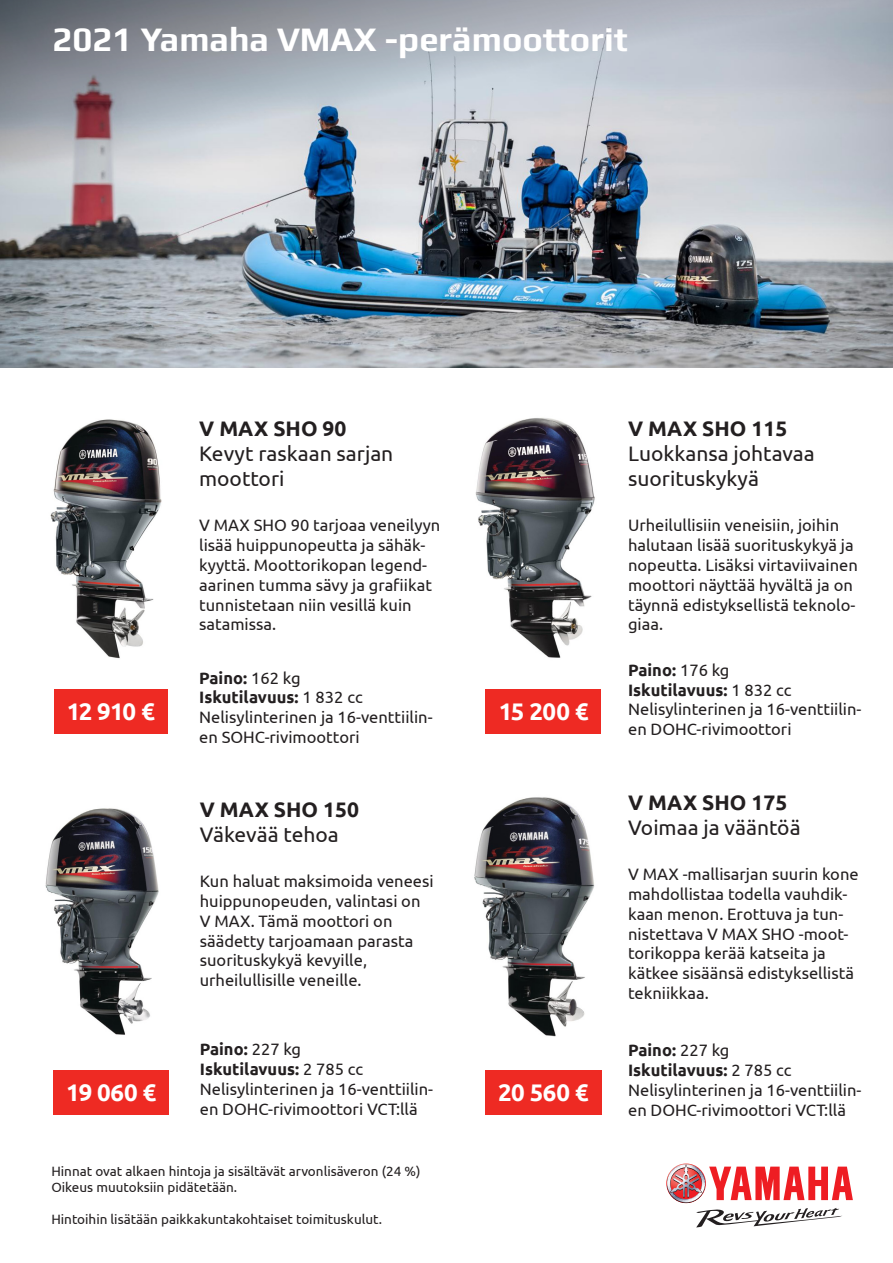
<style>
.page{position:relative;width:893px;height:1263px;background:#fff}
.page>*{position:absolute;margin:0;border:0;box-sizing:border-box;transform-origin:0 0}
.Otsikko{font:700 34.5px "Play";color:#fff}
.Product_Offer_price{font:700 24px "Ubuntu";letter-spacing:-.02em;color:#fff}
.t1{font:21px/25.2px "Ubuntu";color:#231f20}
.t2{font:700 21px "Ubuntu";color:#231f20}
.t3{font:16.5px/19.8px "Ubuntu";color:#231f20}
.t4{font:700 16.5px "Ubuntu";color:#231f20}
.toimituskulut{font:13.5px "Ubuntu";color:#231f20}
.s1{font-weight:400}
</style>
<div class="page">
<img style="left:0;top:229px;width:893px;height:139px">
<svg style="left:666px;top:1163px;width:40px;height:40px"></svg>
<svg style="left:667px;top:1164px;width:186px;height:63px"></svg>
<svg style="left:0;top:0;width:893px;height:229px;background:#abb1ba"></svg>
<img style="left:50px;top:419px;width:112px;height:240px">
<div style="left:54px;top:689px;width:113px;height:44px;background:#ee2a23"></div>
<img style="left:475px;top:418px;width:120px;height:240px">
<div style="left:486px;top:689px;width:115px;height:44px;background:#ee2a23"></div>
<img style="left:45px;top:808px;width:114px;height:227px">
<div style="left:53px;top:1070px;width:116px;height:44px;background:#ee2a23"></div>
<img style="left:474px;top:797px;width:121px;height:240px">
<div style="left:485px;top:1070px;width:116px;height:44px;background:#ee2a23"></div>
<p class="Otsikko" style="left:52px;top:18px;width:577px">2021 Yamaha VMAX -perämoottorit</p>
<p class="Product_Offer_price" style="left:67px;top:697px;width:89px">12 910 €</p>
<p class="Product_Offer_price" style="left:66px;top:1078px;width:91px">19 060 €</p>
<p class="t2" style="left:199px;top:416px;width:149px">V MAX SHO 90</p>
<p class="t1" style="left:199px;top:440px;width:196px">Kevyt raskaan sarjan moottori</p>
<p class="t3" style="left:199px;top:515px;width:243px">V MAX SHO 90 tarjoaa veneilyyn lisää huippunopeutta ja sähäk&shy;kyyttä. Moottorikopan legend&shy;aarinen tumma sävy ja grafiikat tunnistetaan niin vesillä kuin satamissa.</p>
<p class="t4" style="left:199px;top:668px;width:103px">Paino: <span class="s1">162 kg</span></p>
<p class="t4" style="left:199px;top:687px;width:165px">Iskutilavuus: <span class="s1">1 832 cc</span></p>
<p class="t3" style="left:199px;top:707px;width:235px">Nelisylinterinen ja 16-venttiilin&shy;en SOHC-rivimoottori</p>
<p class="t2" style="left:200px;top:797px;width:161px">V MAX SHO 150</p>
<p class="t1" style="left:200px;top:821px;width:140px">Väkevää tehoa</p>
<p class="t3" style="left:200px;top:871px;width:235px">Kun haluat maksimoida veneesi huippunopeuden, valintasi on<br>V MAX. Tämä moottori on säädetty tarjoamaan parasta suorituskykyä kevyille, urheilullisille veneille.</p>
<p class="t4" style="left:200px;top:1039px;width:103px">Paino: <span class="s1">227 kg</span></p>
<p class="t4" style="left:200px;top:1059px;width:165px">Iskutilavuus: <span class="s1">2 785 cc</span></p>
<p class="t3" style="left:200px;top:1079px;width:235px">Nelisylinterinen ja 16-venttiilin&shy;en DOHC-rivimoottori VCT:llä</p>
<p class="toimituskulut" style="left:51px;top:1163px;width:371px">Hinnat ovat alkaen hintoja ja sisältävät arvonlisäveron (24 %)</p>
<p class="toimituskulut" style="left:51px;top:1179px;width:187px">Oikeus muutoksiin pidätetään.</p>
<p class="toimituskulut" style="left:51px;top:1211px;width:332px">Hintoihin lisätään paikkakuntakohtaiset toimituskulut.</p>
<p class="Product_Offer_price" style="left:499px;top:697px;width:91px">15 200 €</p>
<p class="Product_Offer_price" style="left:498px;top:1078px;width:92px">20 560 €</p>
<p class="t2" style="left:628px;top:416px;width:161px">V MAX SHO 115</p>
<p class="t1" style="left:628px;top:440px;width:188px">Luokkansa johtavaa suorituskykyä</p>
<p class="t3" style="left:628px;top:515px;width:231px">Urheilullisiin veneisiin, joihin halutaan lisää suorituskykyä ja nopeutta. Lisäksi virtaviivainen moottori näyttää hyvältä ja on täynnä edistyksellistä teknolo&shy;giaa.</p>
<p class="t4" style="left:628px;top:660px;width:103px">Paino: <span class="s1">176 kg</span></p>
<p class="t4" style="left:628px;top:680px;width:165px">Iskutilavuus: <span class="s1">1 832 cc</span></p>
<p class="t3" style="left:628px;top:699px;width:235px">Nelisylinterinen ja 16-venttiilin&shy;en DOHC-rivimoottori</p>
<p class="t2" style="left:628px;top:790px;width:161px">V MAX SHO 175</p>
<p class="t1" style="left:628px;top:814px;width:174px">Voimaa ja vääntöä</p>
<p class="t3" style="left:628px;top:864px;width:232px">V MAX -mallisarjan suurin kone mahdollistaa todella vauhdik&shy;kaan menon. Erottuva ja tun&shy;nistettava V MAX SHO -moot&shy;torikoppa kerää katseita ja kätkee sisäänsä edistyksellistä tekniikkaa.</p>
<p class="t4" style="left:628px;top:1040px;width:103px">Paino: <span class="s1">227 kg</span></p>
<p class="t4" style="left:628px;top:1060px;width:165px">Iskutilavuus: <span class="s1">2 785 cc</span></p>
<p class="t3" style="left:628px;top:1080px;width:235px">Nelisylinterinen ja 16-venttiilin&shy;en DOHC-rivimoottori VCT:llä</p>
</div>
